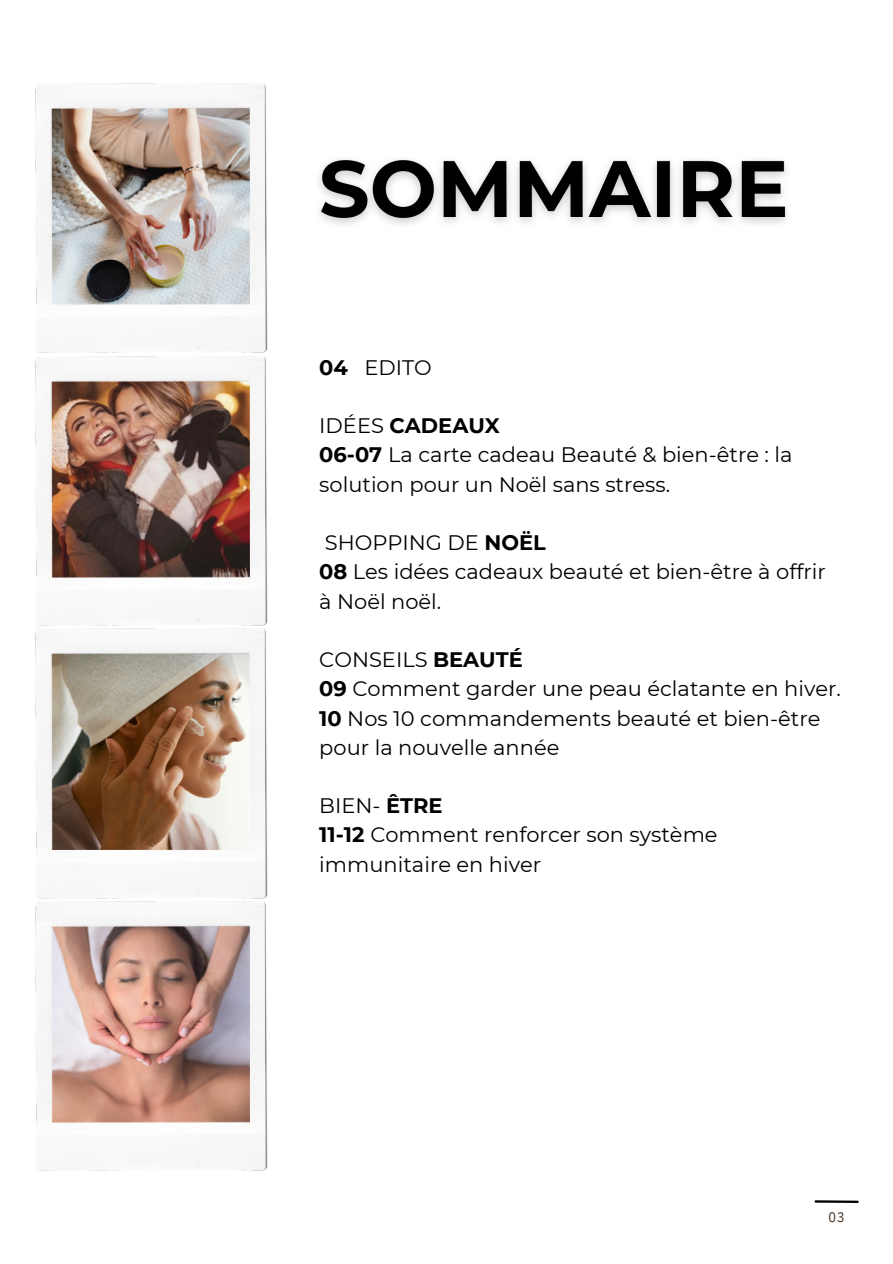
<style>
.page{position:relative;width:893px;height:1264px;background:#fff}
.page>*{position:absolute;margin:0;border:0;box-sizing:border-box;transform-origin:0 0}
.t1{font:21px/29.2px "Montserrat";color:#000}
.t2{font:700 21px "Montserrat";color:#000}
.t3{font:13.95px "IBM Plex Sans Cond";color:#473425}
.s1{font-weight:700}
.s2{font-weight:400}
</style>
<div class="page">
<img style="left:36px;top:83px;width:232px;height:1088px">
<img style="left:50px;top:379px;width:200px;height:198px">
<img style="left:50px;top:652px;width:200px;height:197px">
<img style="left:50px;top:924px;width:200px;height:198px">
<hr style="left:815px;top:1200px;width:42px;height:2px;background:#000">
<img style="left:319px;top:159px;width:469px;height:66px">
<p class="t1" style="left:319px;top:352px;width:114px"><span class="s1">04</span> EDITO</p>
<p class="t2" style="left:319px;top:413px;width:182px"><span class="s2">IDÉES</span> CADEAUX</p>
<p class="t1" style="left:319px;top:440px;width:474px"><span class="s1">06-07</span> La carte cadeau Beauté &amp; bien-être : la solution pour un Noël sans stress.</p>
<p class="t1" style="left:325px;top:528px;width:222px">SHOPPING DE <span class="s1">NOËL</span></p>
<p class="t1" style="left:319px;top:557px;width:508px"><span class="s1">08</span> Les idées cadeaux beauté et bien-être à offrir à Noël noël.</p>
<p class="t1" style="left:319px;top:645px;width:205px">CONSEILS <span class="s1">BEAUTÉ</span></p>
<p class="t1" style="left:319px;top:674px;width:523px"><span class="s1">09</span> Comment garder une peau éclatante en hiver.</p>
<p class="t1" style="left:319px;top:703px;width:502px"><span class="s1">10</span> Nos 10 commandements beauté et bien-être pour la nouvelle année</p>
<p class="t1" style="left:319px;top:791px;width:125px">BIEN- <span class="s1">ÊTRE</span></p>
<p class="t1" style="left:319px;top:820px;width:400px"><span class="s1">11-12</span> Comment renforcer son système immunitaire en hiver</p>
<p class="t3" style="left:828px;top:1207px;width:18px">03</p>
</div>
